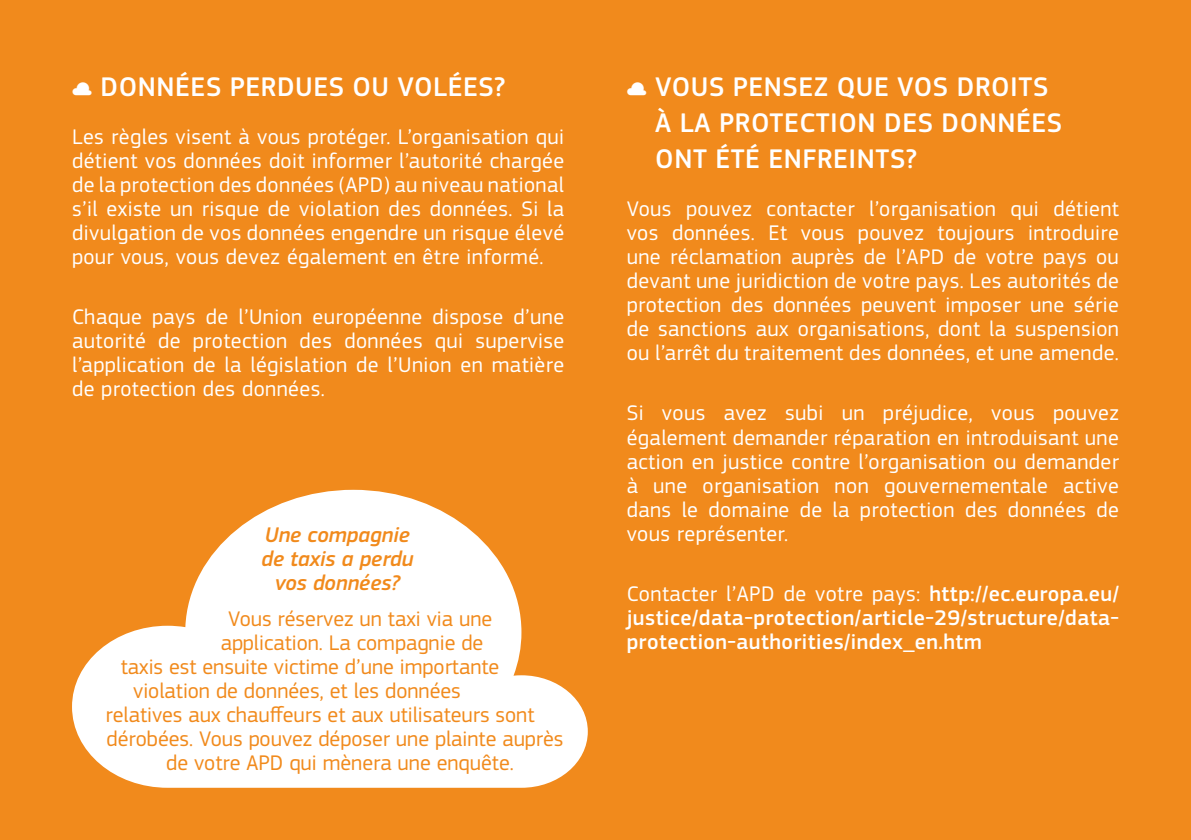
<style>
.page{position:relative;width:1191px;height:840px;background:#fff}
.page>*{position:absolute;margin:0;border:0;box-sizing:border-box;transform-origin:0 0}
.t1{font:500 28px/36px "EC Square Sans Pro";letter-spacing:.02em;color:#fff}
._5-Body_white{font:22px/24px "EC Square Sans Pro";letter-spacing:.02em;color:#fff;text-align:justify}
._5-Body_Cloud{font:22px "EC Square Sans Pro";color:#f18a1c}
._5-Body_white-2{font:500 22px/24px "EC Square Sans Pro";letter-spacing:.02em;color:#fff;text-align:justify}
._5-Title_Cloud{font:italic 500 22px/24px "EC Square Sans Pro";color:#f18a1c;text-align:center}
.s1{font-weight:400}
</style>
<div class="page">
<div style="left:0;top:0;width:1191px;height:839px;background:#f18a1c"></div>
<svg style="left:72px;top:489px;width:516px;height:298px;fill:#fff"></svg>
<p class="t1" style="left:101px;top:69px;width:406px">DONNÉES PERDUES OU VOLÉES?</p>
<p class="_5-Body_white" style="left:72px;top:125px;width:494px">Les règles visent à vous protéger. L’organisation qui détient vos données doit informer l’autorité chargée de la protection des données (APD) au niveau national s’il existe un risque de violation des données. Si la divulgation de vos données engendre un risque élevé pour vous, vous devez également en être informé.</p>
<p class="_5-Body_white" style="left:72px;top:305px;width:494px">Chaque pays de l’Union européenne dispose d’une autorité de protection des données qui supervise l’application de la législation de l’Union en matière de protection des données.</p>
<h2 class="_5-Title_Cloud" style="left:261px;top:523px;width:153px">Une compagnie de taxis a perdu vos données?</h2>
<p class="_5-Body_Cloud" style="left:228px;top:605px;width:265px">Vous réservez un taxi via une</p>
<p class="_5-Body_Cloud" style="left:221px;top:629px;width:264px">application. La compagnie de</p>
<p class="_5-Body_Cloud" style="left:121px;top:653px;width:380px">taxis est ensuite victime d’une importante</p>
<p class="_5-Body_Cloud" style="left:133px;top:677px;width:329px">violation de données, et les données</p>
<p class="_5-Body_Cloud" style="left:105px;top:701px;width:430px">relatives aux chauffeurs et aux utilisateurs sont</p>
<p class="_5-Body_Cloud" style="left:107px;top:725px;width:458px">dérobées. Vous pouvez déposer une plainte auprès</p>
<p class="_5-Body_Cloud" style="left:166px;top:749px;width:349px">de votre APD qui mènera une enquête.</p>
<p class="t1" style="left:655px;top:69px;width:408px">VOUS PENSEZ QUE VOS DROITS<br>À LA PROTECTION DES DONNÉES<br>ONT ÉTÉ ENFREINTS?</p>
<p class="_5-Body_white" style="left:626px;top:197px;width:494px">Vous pouvez contacter l’organisation qui détient vos données. Et vous pouvez toujours introduire une réclamation auprès de l’APD de votre pays ou devant une juridiction de votre pays. Les autorités de protection des données peuvent imposer une série de sanctions aux organisations, dont la suspension ou l’arrêt du traitement des données, et une amende.</p>
<p class="_5-Body_white" style="left:626px;top:401px;width:494px">Si vous avez subi un préjudice, vous pouvez également demander réparation en introduisant une action en justice contre l’organisation ou demander à une organisation non gouvernementale active dans le domaine de la protection des données de vous représenter.</p>
<p class="_5-Body_white-2" style="left:626px;top:581px;width:494px"><span class="s1">Contacter l’APD de votre pays:</span> http://ec.europa.eu/ justice/data-protection/article-29/structure/data&shy;protection-authorities/index_en.htm</p>
</div>
